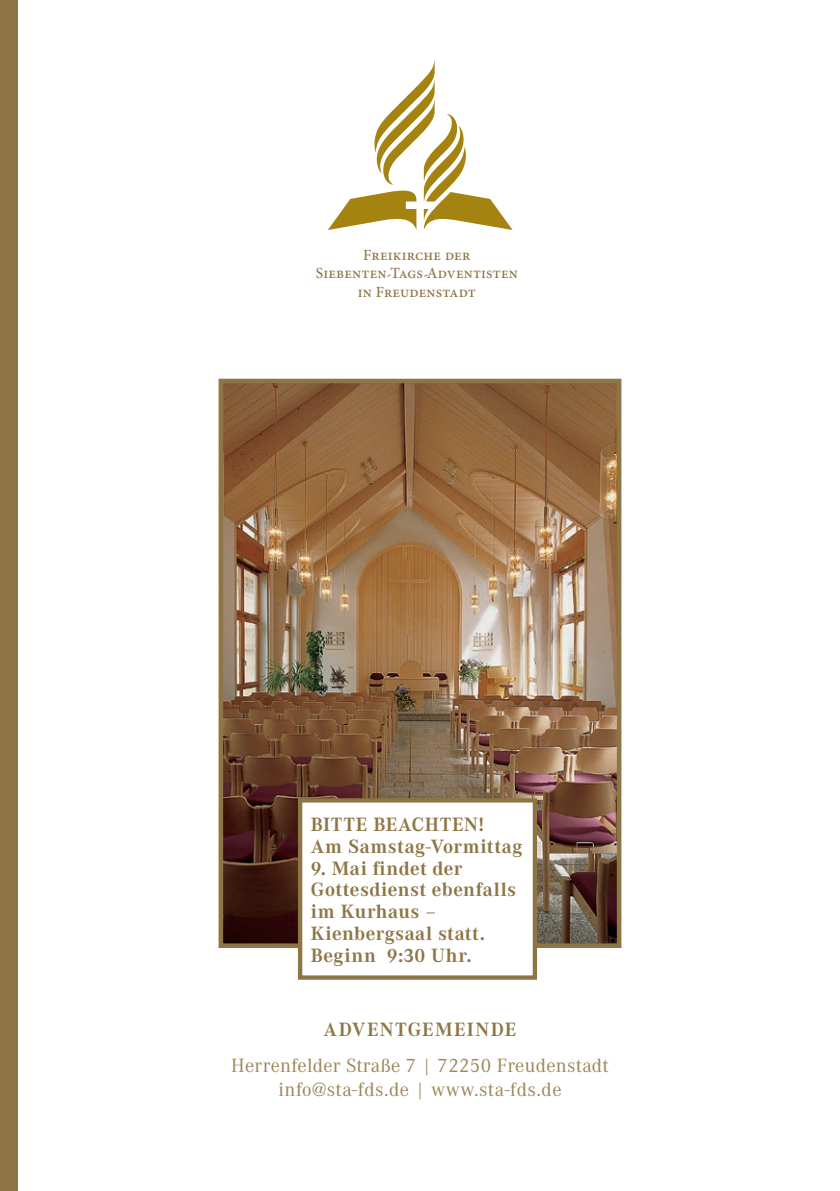
<style>
.page{position:relative;width:840px;height:1191px;background:#fff}
.page>*{position:absolute;margin:0;border:0;box-sizing:border-box;transform-origin:0 0}
.t1{font:700 20px/21.8px "Corporate A";letter-spacing:.03em;color:#8d7545}
.t2{font:20px/24px "Corporate A";letter-spacing:.015em;color:#9d8659;text-align:center}
.t3{font:700 20px "Corporate A";letter-spacing:.06em;color:#8d7545}
.t4{font:500 15.6px/18.6px "Minion Pro";letter-spacing:.01em;color:#8d7545;text-align:center}
</style>
<div class="page">
<svg style="left:328px;top:60px;width:184px;height:170px"></svg>
<img style="left:224px;top:385px;width:391px;height:557px">
<div style="left:218px;top:379px;width:403px;height:569px;border:5px solid #8d7545"></div>
<div style="left:0;top:0;width:17px;height:1191px;background:#8d7545"></div>
<svg style="left:295px;top:796px;width:244px;height:184px"></svg>
<p class="t4" style="left:316px;top:245px;width:203px">Freikirche der<br>Siebenten Tags Adventisten in Freudenstadt</p>
<p class="t1" style="left:310px;top:813px;width:213px">BITTE BEACHTEN!<br>Am Samstag-Vormittag</p>
<p class="t1" style="left:310px;top:857px;width:207px">9. Mai findet der<br>Gottes-dienst ebenfalls im Kurhaus –<br>Kienbergsaal statt.<br>Beginn 9:30 Uhr.</p>
<p class="t3" style="left:323px;top:1018px;width:194px">ADVENTGEMEINDE</p>
<p class="t2" style="left:231px;top:1053px;width:379px">Herrenfelder Straße 7 | 72250 Freudenstadt info@sta-fds.de | www.sta-fds.de</p>
</div>
